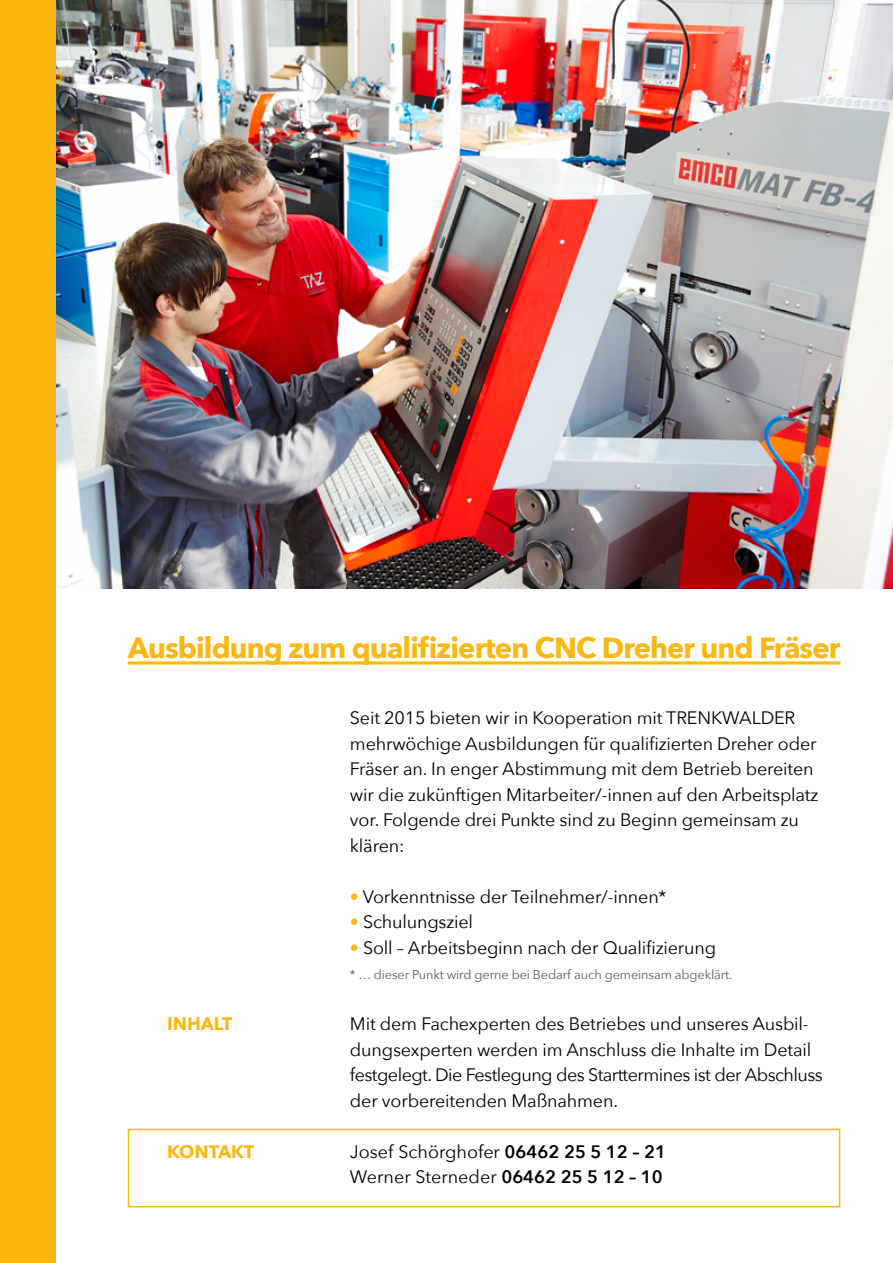
<style>
.page{position:relative;width:893px;height:1263px;background:#fff}
.page>*{position:absolute;margin:0;border:0;box-sizing:border-box;transform-origin:0 0}
.t1{font:700 29.1px "Avenir Next";letter-spacing:-.03em;color:#fbb812}
.t2{font:18px/25.5px "Avenir Next";letter-spacing:-.01em;color:#000}
.t3{font:700 18px "Avenir Next";color:#fbb812}
.t4{font:12.75px "Avenir Next";letter-spacing:-.01em;color:#595a5c}
.s1{color:#fbb812}
.s2{font-weight:600}
</style>
<div class="page">
<img style="left:55px;top:0;width:838px;height:588px">
<div style="left:128px;top:1129px;width:712px;height:78px;border:2px solid #fbb812"></div>
<svg style="left:128px;top:661px;width:712px;height:4px;background:#fbc53f"></svg>
<div style="left:0;top:0;width:55px;height:1263px;background:#fbb812"></div>
<h1 class="t1" style="left:128px;top:623px;width:714px">Ausbildung zum qualifizierten CNC Dreher und Fräser</h1>
<p class="t2" style="left:350px;top:704px;width:470px">Seit 2015 bieten wir in Kooperation mit TRENKWALDER mehrwöchige Ausbildungen für qualifizierten Dreher oder Fräser an. In enger Abstimmung mit dem Betrieb bereiten wir die zukünftigen Mitarbeiter/-innen auf den Arbeitsplatz vor. Folgende drei Punkte sind zu Beginn gemeinsam zu klären:</p>
<p class="t2" style="left:350px;top:883px;width:318px"><span class="s1">•</span> Vorkenntnisse der Teilnehmer/-innen*</p>
<p class="t2" style="left:350px;top:908px;width:125px"><span class="s1">•</span> Schulungsziel</p>
<p class="t2" style="left:350px;top:934px;width:368px"><span class="s1">•</span> Soll – Arbeitsbeginn nach der Qualifizierung</p>
<p class="t4" style="left:350px;top:964px;width:384px">* … dieser Punkt wird gerne bei Bedarf auch gemeinsam abgeklärt.</p>
<p class="t3" style="left:167px;top:1008px;width:67px">INHALT</p>
<p class="t2" style="left:350px;top:1010px;width:474px">Mit dem Fachexperten des Betriebes und unseres Ausbil&shy;dungsexperten werden im Anschluss die Inhalte im Detail festgelegt. Die Festlegung des Starttermines ist der Abschluss der vorbereitenden Maßnahmen.</p>
<p class="t3" style="left:167px;top:1136px;width:89px">KONTAKT</p>
<p class="t2" style="left:350px;top:1138px;width:318px">Josef Schörghofer <span class="s2">06462 25 5 12 – 21<br></span>Werner Sterneder <span class="s2">06462 25 5 12 – 10</span></p>
</div>
